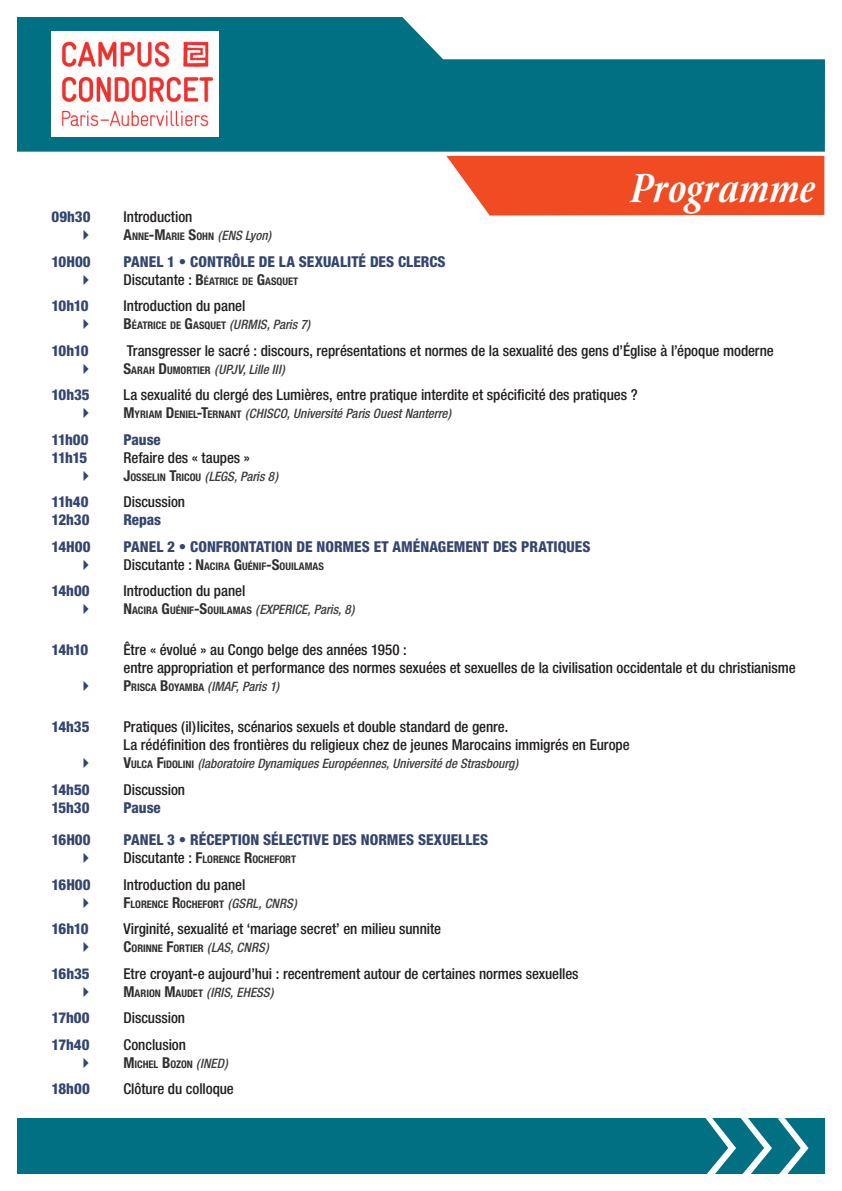
<style>
.page{position:relative;width:842px;height:1191px;background:#fff}
.page>*{position:absolute;margin:0;border:0;box-sizing:border-box;transform-origin:0 0}
.t1{font:italic 600 44px "Stone Print";color:#fff}
.t2{font:500 condensed 15px/18px "Helvetica Neue";letter-spacing:-.005em;color:#231f20}
.t3{font:800 condensed 15px "Helvetica Neue";color:#34466e}
.t4{font:italic 500 condensed 13px "Helvetica Neue";color:#3e3e3f}
.t5{font:700 condensed 10.5px "Helvetica Neue";letter-spacing:-.005em;color:#312f30}
.s1{font-size:15px}
.s2{font-weight:500;font-style:italic;font-size:13px;color:#3e3e3f}
.s3{font-weight:500;font-size:15px;color:#231f20}
.s4{font-weight:700;font-style:normal;font-size:15px;color:#312f30}
.s5{font-weight:700;font-style:normal;font-size:10.5px;color:#312f30}
</style>
<div class="page">
<svg style="left:17px;top:17px;width:808px;height:135px;fill:#007082"></svg>
<div style="left:446px;top:156px;width:378px;height:59px;background:#f04b22"></div>
<div style="left:17px;top:1118px;width:808px;height:56px;background:#007082"></div>
<svg style="left:705px;top:1118px;width:103px;height:56px"></svg>
<img style="left:51px;top:32px;width:168px;height:105px">
<h1 class="t1" style="left:630px;top:162px;width:186px">Programme</h1>
<p class="t3" style="left:51px;top:207px;width:41px">09h30</p>
<p class="t2" style="left:123px;top:207px;width:70px">Introduction</p>
<p class="t5" style="left:123px;top:230px;width:149px"><span class="s1">A</span>NNE<span class="s1">-M</span>ARIE <span class="s1">S</span>OHN <span class="s2">(ENS Lyon)</span></p>
<p class="t3" style="left:51px;top:252px;width:41px">10H00</p>
<p class="t3" style="left:123px;top:252px;width:324px">PANEL 1 • CONTRÔLE DE LA SEXUALITÉ DES CLERCS</p>
<p class="t5" style="left:123px;top:274px;width:176px"><span class="s3">Discutante :</span> <span class="s1">B</span>ÉATRICE DE <span class="s1">G</span>ASQUET</p>
<p class="t3" style="left:51px;top:296px;width:39px">10h10</p>
<p class="t2" style="left:123px;top:296px;width:123px">Introduction du panel</p>
<p class="t5" style="left:123px;top:319px;width:188px"><span class="s1">B</span>ÉATRICE DE <span class="s1">G</span>ASQUET <span class="s2">(URMIS, Paris 7)</span></p>
<p class="t3" style="left:51px;top:341px;width:39px">10h10</p>
<p class="t2" style="left:127px;top:341px;width:648px">Transgresser le sacré : discours, représentations et normes de la sexualité des gens d’Église à l’époque moderne</p>
<p class="t4" style="left:123px;top:361px;width:163px"><span class="s4">S</span><span class="s5">ARAH</span> <span class="s4">D</span><span class="s5">UMORTIER</span> (UPJV, Lille III)</p>
<p class="t3" style="left:51px;top:385px;width:40px">10h35</p>
<p class="t2" style="left:123px;top:385px;width:516px">La sexualité du clergé des Lumières, entre pratique interdite et spécificité des pratiques ?</p>
<p class="t4" style="left:123px;top:406px;width:329px"><span class="s4">M</span><span class="s5">YRIAM</span> <span class="s4">D</span><span class="s5">ENIEL</span><span class="s4">-T</span><span class="s5">ERNANT</span> (CHISCO, Université Paris Ouest Nanterre)</p>
<p class="t3" style="left:51px;top:430px;width:39px">11h00</p>
<p class="t3" style="left:123px;top:430px;width:39px">Pause</p>
<p class="t3" style="left:51px;top:448px;width:37px">11h15</p>
<p class="t2" style="left:123px;top:448px;width:128px">Refaire des « taupes »</p>
<p class="t4" style="left:123px;top:468px;width:156px"><span class="s4">J</span><span class="s5">OSSELIN</span> <span class="s4">T</span><span class="s5">RICOU</span> (LEGS, Paris 8)</p>
<p class="t3" style="left:51px;top:492px;width:39px">11h40</p>
<p class="t2" style="left:123px;top:492px;width:63px">Discussion</p>
<p class="t3" style="left:51px;top:510px;width:39px">12h30</p>
<p class="t3" style="left:123px;top:510px;width:39px">Repas</p>
<p class="t3" style="left:51px;top:537px;width:41px">14H00</p>
<p class="t3" style="left:123px;top:537px;width:468px">PANEL 2 • CONFRONTATION DE NORMES ET AMÉNAGEMENT DES PRATIQUES</p>
<p class="t5" style="left:123px;top:559px;width:183px"><span class="s3">Discutante :</span> <span class="s1">N</span>ACIRA <span class="s1">G</span>UÉNIF<span class="s1">-S</span>OUILAMAS</p>
<p class="t3" style="left:51px;top:581px;width:40px">14h00</p>
<p class="t2" style="left:123px;top:581px;width:123px">Introduction du panel</p>
<p class="t5" style="left:123px;top:604px;width:111px"><span class="s1">N</span>ACIRA <span class="s1">G</span>UÉNIF<span class="s1">-S</span>OUILAMAS</p>
<p class="t4" style="left:256px;top:602px;width:101px">(EXPERICE, Paris, 8)</p>
<p class="t3" style="left:51px;top:640px;width:38px">14h10</p>
<p class="t2" style="left:123px;top:640px;width:674px">Être « évolué » au Congo belge des années 1950 :<br>entre appropriation et performance des normes sexuées et sexuelles de la civilisation occidentale et du christianisme</p>
<p class="t5" style="left:123px;top:681px;width:63px"><span class="s1">P</span>RISCA <span class="s1">B</span>OYAMBA</p>
<p class="t4" style="left:207px;top:678px;width:73px">(IMAF, Paris 1)</p>
<p class="t3" style="left:51px;top:717px;width:40px">14h35</p>
<p class="t2" style="left:123px;top:717px;width:508px">Pratiques (il)licites, scénarios sexuels et double standard de genre.<br>La rédéfinition des frontières du religieux chez de jeunes Marocains immigrés en Europe</p>
<p class="t4" style="left:123px;top:755px;width:396px"><span class="s4">V</span><span class="s5">ULCA</span> <span class="s4">F</span><span class="s5">IDOLINI</span> (laboratoire Dynamiques Européennes, Université de Strasbourg)</p>
<p class="t3" style="left:51px;top:780px;width:40px">14h50</p>
<p class="t2" style="left:123px;top:780px;width:63px">Discussion</p>
<p class="t3" style="left:51px;top:798px;width:40px">15h30</p>
<p class="t3" style="left:123px;top:798px;width:39px">Pause</p>
<p class="t3" style="left:51px;top:830px;width:41px">16H00</p>
<p class="t3" style="left:123px;top:830px;width:366px">PANEL 3 • RÉCEPTION SÉLECTIVE DES NORMES SEXUELLES</p>
<p class="t5" style="left:123px;top:853px;width:174px"><span class="s3">Discutante :</span> <span class="s1">F</span>LORENCE <span class="s1">R</span>OCHEFORT</p>
<p class="t3" style="left:51px;top:875px;width:41px">16H00</p>
<p class="t2" style="left:123px;top:875px;width:123px">Introduction du panel</p>
<p class="t5" style="left:123px;top:897px;width:175px"><span class="s1">F</span>LORENCE <span class="s1">R</span>OCHEFORT <span class="s2">(GSRL, CNRS)</span></p>
<p class="t3" style="left:51px;top:919px;width:39px">16h10</p>
<p class="t2" style="left:123px;top:919px;width:319px">Virginité, sexualité et ‘mariage secret’ en milieu sunnite</p>
<p class="t5" style="left:123px;top:942px;width:147px"><span class="s1">C</span>ORINNE <span class="s1">F</span>ORTIER <span class="s2">(LAS, CNRS)</span></p>
<p class="t3" style="left:51px;top:964px;width:40px">16h35</p>
<p class="t2" style="left:123px;top:964px;width:457px">Etre croyant-e aujourd’hui : recentrement autour de certaines normes sexuelles</p>
<p class="t4" style="left:123px;top:984px;width:152px"><span class="s4">M</span><span class="s5">ARION</span> <span class="s4">M</span><span class="s5">AUDET</span> (IRIS, EHESS)</p>
<p class="t3" style="left:51px;top:1008px;width:40px">17h00</p>
<p class="t2" style="left:123px;top:1008px;width:63px">Discussion</p>
<p class="t3" style="left:51px;top:1035px;width:40px">17h40</p>
<p class="t2" style="left:123px;top:1035px;width:64px">Conclusion</p>
<p class="t5" style="left:123px;top:1057px;width:106px"><span class="s1">M</span>ICHEL <span class="s1">B</span>OZON <span class="s2">(INED)</span></p>
<p class="t3" style="left:51px;top:1079px;width:40px">18h00</p>
<p class="t2" style="left:123px;top:1079px;width:112px">Clôture du colloque</p>
</div>
